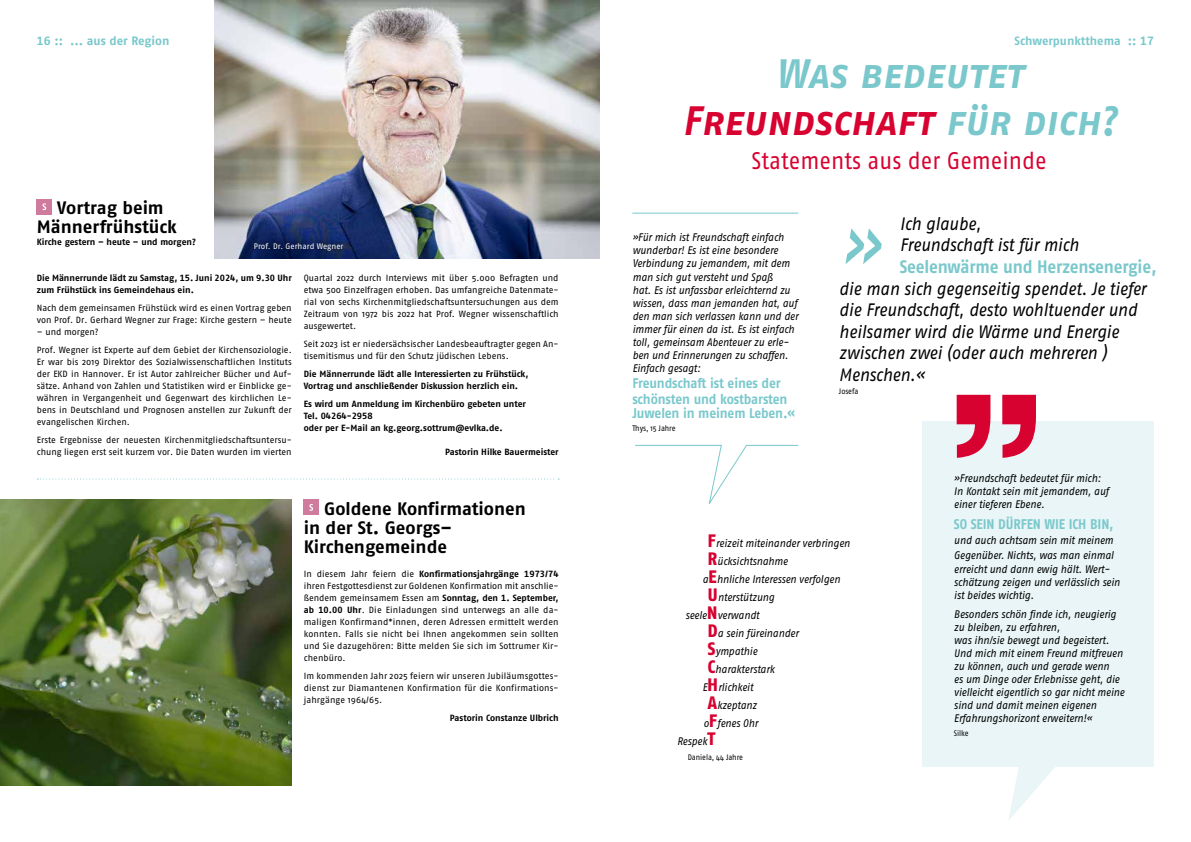
<style>
.page{position:relative;width:1191px;height:842px;background:#fff}
.page>*{position:absolute;margin:0;border:0;box-sizing:border-box;transform-origin:0 0}
.t1{font:79.7px "Fago No Regular LF";color:#7ac8cc;scale:.92 1}
.t2{font:41px/47px "Fago No Bold LFSC";color:#7ac8cc;text-align:center;scale:.92 1}
.t3{font:24px "Fago No";color:#d80231;scale:.92 1}
.t4{font:18px/21.6px "Fago No Regular LF";letter-spacing:-.015em;color:#000;scale:.92 1}
.t5{font:18px/19px "Fago No Bold TF";color:#000;text-align:center}
.t6{font:18px "Fago No Bold TF";letter-spacing:-.015em;color:#7ac8cc;scale:.92 1}
.t7{font:14px/16px "Fago No Bold TF";letter-spacing:-.01em;color:#7ac8cc;scale:.92 1}
.t8{font:12.1px "Fago No Bold TF";color:#7ac8cc}
.t9{font:12px "Fago No Bold TF";color:#7ac8cc}
.t10{font:11px/13.1px "Fago No Regular LF";letter-spacing:-.015em;color:#000;scale:.92 1}
.t11{font:9px/12px "Fago No";color:#000}
.t12{font:9px/12px "Fago No Bold TF";color:#000}
.t13{font:8px "Fago No";letter-spacing:-.01em;color:#000;scale:.92 1}
.t14{font:8px "Fago No";color:#fff}
.s1{font-size:12px}
.s2{color:#d80231}
.s3{font-family:"Fago No"}
.s4{font-family:"Fago No Bold TF"}
.s5{font-family:"Fago No Extra Bold Caps";font-size:18px;color:#d80231}
</style>
<div class="page">
<svg style="left:635px;top:444px;width:164px;height:60px"></svg>
<hr style="left:632px;top:213px;width:166px;height:1px;background:#7ac8cc">
<div style="left:922px;top:421px;width:232px;height:346px;background:#e9f5f6"></div>
<svg style="left:1009px;top:767px;width:46px;height:53px"></svg>
<svg style="left:956px;top:395px;width:34px;height:63px"></svg>
<svg style="left:1002px;top:395px;width:34px;height:63px"></svg>
<svg style="left:37px;top:478px;width:522px;height:1px"></svg>
<div style="left:37px;top:199px;width:15px;height:15px;background:#cf7b9d"></div>
<svg style="left:43px;top:203px;width:3px;height:7px"></svg>
<img style="left:215px;top:0;width:384px;height:259px">
<div style="left:248px;top:237px;width:100px;height:19px;background:#000;opacity:.87"></div>
<div style="left:304px;top:500px;width:15px;height:15px;background:#cf7b9d"></div>
<svg style="left:309px;top:504px;width:4px;height:7px"></svg>
<img style="left:0;top:500px;width:292px;height:285px">
<h3 class="t8" style="left:37px;top:34px;width:134px"><span class="s1">16 ::</span> ... aus der Regio<span class="s1">n</span></h3>
<h3 class="t9" style="left:1014px;top:34px;width:141px">Schwerpunktthema :: 17</h3>
<h2 class="t2" style="left:682px;top:50px;width:474px">Was bedeutet<br><span class="s2">Freundschaft</span> für dich?</h2>
<h3 class="t3" style="left:751px;top:147px;width:322px">Statements aus der Gemeinde</h3>
<h3 class="t5" style="left:37px;top:198px;width:141px">Vortrag beim<br>Männerfrühstück</h3>
<p class="t12" style="left:37px;top:236px;width:161px">Kirche gestern – heute – und morgen?</p>
<p class="t12" style="left:37px;top:272px;width:256px">Die Männerrunde lädt zu Samstag, 15. Juni 2024, um 9.30 Uhr zum Frühstück ins Gemeindehaus ein.</p>
<p class="t11" style="left:37px;top:302px;width:256px">Nach dem gemeinsamen Frühstück wird es einen Vortrag geben von Prof. Dr. Gerhard Wegner zur Frage: Kirche gestern – heute</p>
<p class="t11" style="left:37px;top:323px;width:256px;line-height:18px">– und morgen?<br>Prof. Wegner ist Experte auf dem Gebiet der Kirchensoziologie.</p>
<p class="t11" style="left:37px;top:356px;width:256px;text-align:justify">Er war bis 2019 Direktor des Sozialwissenschaftlichen Instituts der EKD in Hannover. Er ist Autor zahlreicher Bücher und Auf&shy;sätze. Anhand von Zahlen und Statistiken wird er Einblicke ge&shy;währen in Vergangenheit und Gegenwart des kirchlichen Le&shy;bens in Deutschland und Prognosen anstellen zur Zukunft der evangelischen Kirchen.</p>
<p class="t11" style="left:37px;top:434px;width:256px">Erste Ergebnisse der neuesten Kirchenmitgliedschaftsuntersu&shy;chung liegen erst seit kurzem vor. Die Daten wurden im vierten</p>
<p class="t14" style="left:254px;top:242px;width:91px">Prof. Dr. Gerhard Wegner</p>
<p class="t11" style="left:304px;top:272px;width:256px;text-align:justify">Quartal 2022 durch Interviews mit über 5.000 Befragten und etwa 500 Einzelfragen erhoben. Das umfangreiche Datenmate&shy;rial von sechs Kirchenmitgliedschaftsuntersuchungen aus dem Zeitraum von 1972 bis 2022 hat Prof. Wegner wissenschaftlich ausgewertet.</p>
<p class="t11" style="left:304px;top:338px;width:256px">Seit 2023 ist er niedersächsischer Landesbeauftragter gegen An&shy;tisemitismus und für den Schutz jüdischen Lebens.</p>
<p class="t12" style="left:304px;top:368px;width:226px">Die Männerrunde lädt alle Interessierten zu Frühstück,<br>Vortrag und anschließender Diskussion herzlich ein.</p>
<p class="t12" style="left:304px;top:398px;width:224px">Es wird um Anmeldung im Kirchenbüro gebeten unter<br>Tel. 04264-2958<br>oder per E-Mail an kg.georg.sottrum@evlka.de.</p>
<p class="t12" style="left:445px;top:446px;width:115px">Pastorin Hilke Bauermeister</p>
<h3 class="t5" style="left:304px;top:499px;width:223px;text-align:left;text-indent:20px">Goldene Konfirmationen in der St. Georgs–<br>Kirchengemeinde</h3>
<p class="t12" style="left:304px;top:567px;width:256px"><span class="s3">In diesem Jahr feiern die</span> Konfirmationsjahrgänge 1973/74</p>
<p class="t11" style="left:304px;top:580px;width:256px;text-align:justify">ihren Festgottesdienst zur Goldenen Konfirmation mit anschlie&shy;ßendem gemeinsamem Essen am <span class="s4">Sonntag, den 1. September, ab 10.00 Uhr</span>. Die Einladungen sind unterwegs an alle da&shy;maligen Konfirmand*innen, deren Adressen ermittelt werden konnten. Falls sie nicht bei Ihnen angekommen sein sollten und Sie dazugehören: Bitte melden Sie sich im Sottrumer Kir&shy;chenbüro.</p>
<p class="t11" style="left:304px;top:670px;width:256px;text-align:justify">Im kommenden Jahr 2025 feiern wir unseren Jubiläumsgottes&shy;dienst zur Diamantenen Konfirmation für die Konfirmations&shy;jahrgänge 1964/65.</p>
<p class="t12" style="left:450px;top:711px;width:110px">Pastorin Constanze Ulbrich</p>
<p class="t10" style="left:632px;top:231px;width:182px">»Für mich ist Freundschaft einfach wunderbar! Es ist eine besondere<br>Verbindung zu jemandem, mit dem man sich gut versteht und Spaß<br>hat. Es ist unfassbar erleichternd zu wissen, dass man jemanden hat, auf den man sich verlassen kann und der immer für einen da ist. Es ist einfach toll, gemeinsam Abenteuer zu erle&shy;ben und Erinnerungen zu schaffen.<br>Einfach gesagt:</p>
<h3 class="t7" style="left:632px;top:375px;width:170px">Freundschaft ist eines der schönsten und kostbarsten</h3>
<h3 class="t7" style="left:632px;top:405px;width:178px">Juwelen in meinem Leben.«</h3>
<p class="t13" style="left:632px;top:424px;width:49px">Thys, 15 Jahre</p>
<h1 class="t1" style="left:839px;top:200px;width:46px">»</h1>
<h3 class="t4" style="left:899px;top:213px;width:196px">Ich glaube,<br>Freundschaft ist für mich</h3>
<h3 class="t6" style="left:899px;top:256px;width:281px">Seelenwärme und Herzensenergie,</h3>
<h3 class="t4" style="left:839px;top:277px;width:335px">die man sich gegenseitig spendet. Je tiefer die Freundschaft, desto wohltuender und heilsamer wird die Wärme und Energie zwischen zwei (oder auch mehreren )<br>Menschen.«</h3>
<p class="t13" style="left:839px;top:387px;width:23px">Josefa</p>
<p class="t10" style="left:707px;top:536px;width:156px"><span class="s5">F</span>reizeit miteinander verbringen</p>
<p class="t10" style="left:707px;top:554px;width:89px"><span class="s5">R</span>ücksichtsnahme</p>
<p class="t10" style="left:702px;top:572px;width:151px">a<span class="s5">E</span>hnliche Interessen verfolgen</p>
<p class="t10" style="left:707px;top:590px;width:74px"><span class="s5">U</span>nterstützung</p>
<p class="t10" style="left:685px;top:608px;width:82px">seele<span class="s5">N</span>verwandt</p>
<p class="t10" style="left:707px;top:626px;width:101px"><span class="s5">D</span>a sein füreinander</p>
<p class="t10" style="left:707px;top:644px;width:56px"><span class="s5">S</span>ympathie</p>
<p class="t10" style="left:707px;top:662px;width:75px"><span class="s5">C</span>harakterstark</p>
<p class="t10" style="left:702px;top:680px;width:57px">E<span class="s5">H</span>rlichkeit</p>
<p class="t10" style="left:707px;top:698px;width:55px"><span class="s5">A</span>kzeptanz</p>
<p class="t10" style="left:703px;top:716px;width:61px">o<span class="s5">F</span>fenes Ohr</p>
<p class="t10" style="left:677px;top:734px;width:43px">Respek<span class="s5">T</span></p>
<p class="t13" style="left:687px;top:752px;width:62px">Daniela, 44 Jahre</p>
<p class="t10" style="left:954px;top:472px;width:170px">»Freundschaft bedeutet für mich:<br>In Kontakt sein mit jemandem, auf einer tieferen Ebene.</p>
<h3 class="t7" style="left:954px;top:516px;width:175px">SO SEIN DÜRFEN WIE ICH BIN,</h3>
<p class="t10" style="left:954px;top:533px;width:175px;line-height:15px">und auch achtsam sein mit meinem<br>Gegenüber. Nichts, was man einmal</p>
<p class="t10" style="left:954px;top:562px;width:182px">erreicht und dann ewig hält. Wert&shy;schätzung zeigen und verlässlich sein ist beides wichtig.</p>
<p class="t10" style="left:954px;top:607px;width:187px">Besonders schön finde ich, neugierig zu bleiben, zu erfahren,<br>was ihn/sie bewegt und begeistert.<br>Und mich mit einem Freund mitfreuen zu können, auch und gerade wenn<br>es um Dinge oder Erlebnisse geht, die vielleicht eigentlich so gar nicht meine sind und damit meinen eigenen Erfahrungshorizont erweitern!«</p>
<p class="t13" style="left:954px;top:728px;width:18px">Silke</p>
</div>
